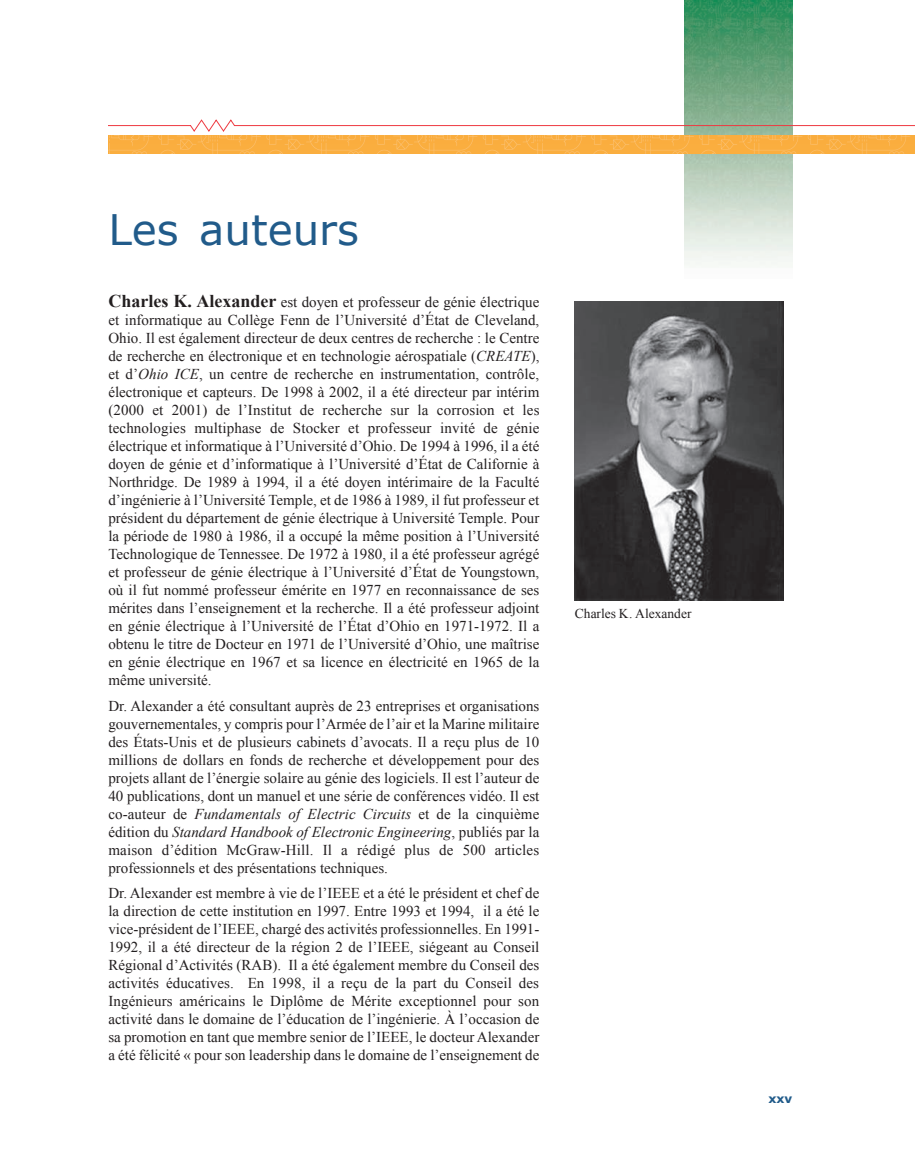
<style>
.page{position:relative;width:915px;height:1171px;background:#fff}
.page>*{position:absolute;margin:0;border:0;box-sizing:border-box;transform-origin:0 0}
.t1{font:42px "Verdana";color:#215b8a}
.t2{font:15px/18px "Times New Roman";color:#231f20;text-align:justify}
.t3{font:13.5px "Times New Roman";color:#231f20}
.t4{font:700 12px "Verdana";color:#215b8a}
.s1{font-weight:700;font-size:18px}
.s2{font-style:italic}
</style>
<div class="page">
<img style="left:685px;top:0;width:108px;height:265px">
<svg style="left:108px;top:120px;width:807px;height:11px"></svg>
<img style="left:108px;top:136px;width:807px;height:18px">
<img style="left:575px;top:301px;width:208px;height:299px">
<h1 class="t1" style="left:108px;top:201px;width:252px">Les auteurs</h1>
<p class="t2" style="left:108px;top:292px;width:433px"><span class="s1">Charles K. Alexander</span> est doyen et professeur de génie électrique et informatique au Collège Fenn de l’Université d’État de Cleveland, Ohio. Il est également directeur de deux centres de recherche : le Centre de recherche en électronique et en technologie aérospatiale (<span class="s2">CREATE</span>), et d’<span class="s2">Ohio ICE</span>, un centre de recherche en instrumentation, contrôle, électronique et capteurs. De 1998 à 2002, il a été directeur par intérim (2000 et 2001) de l’Institut de recherche sur la corrosion et les technologies multiphase de Stocker et professeur invité de génie électrique et informatique à l’Université d’Ohio. De 1994 à 1996, il a été doyen de génie et d’informatique à l’Université d’État de Californie à Northridge. De 1989 à 1994, il a été doyen intérimaire de la Faculté d’ingénierie à l’Université Temple, et de 1986 à 1989, il fut professeur et président du département de génie électrique à Université Temple. Pour la période de 1980 à 1986, il a occupé la même position à l’Université Technologique de Tennessee. De 1972 à 1980, il a été professeur agrégé et professeur de génie électrique à l’Université d’État de Youngstown, où il fut nommé professeur émérite en 1977 en reconnaissance de ses mérites dans l’enseignement et la recherche. Il a été professeur adjoint en génie électrique à l’Université de l’État d’Ohio en 1971-1972. Il a obtenu le titre de Docteur en 1971 de l’Université d’Ohio, une maîtrise en génie électrique en 1967 et sa licence en électricité en 1965 de la même université.</p>
<p class="t2" style="left:108px;top:696px;width:433px">Dr. Alexander a été consultant auprès de 23 entreprises et organisations gouvernementales, y compris pour l’Armée de l’air et la Marine militaire des États-Unis et de plusieurs cabinets d’avocats. Il a reçu plus de 10 millions de dollars en fonds de recherche et développement pour des projets allant de l’énergie solaire au génie des logiciels. Il est l’auteur de 40 publications, dont un manuel et une série de conférences vidéo. Il est co-auteur de <span class="s2">Fundamentals of Electric Circuits</span> et de la cinquième édition du <span class="s2">Standard Handbook of Electronic Engineering</span>, publiés par la maison d’édition McGraw-Hill. Il a rédigé plus de 500 articles professionnels et des présentations techniques.</p>
<p class="t2" style="left:108px;top:883px;width:433px">Dr. Alexander est membre à vie de l’IEEE et a été le président et chef de la direction de cette institution en 1997. Entre 1993 et 1994, il a été le vice-président de l’IEEE, chargé des activités professionnelles. En 1991- 1992, il a été directeur de la région 2 de l’IEEE, siégeant au Conseil Régional d’Activités (RAB). Il a été également membre du Conseil des activités éducatives. En 1998, il a reçu de la part du Conseil des Ingénieurs américains le Diplôme de Mérite exceptionnel pour son activité dans le domaine de l’éducation de l’ingénierie. À l’occasion de sa promotion en tant que membre senior de l’IEEE, le docteur Alexander a été félicité « pour son leadership dans le domaine de l’enseignement de</p>
<p class="t3" style="left:575px;top:604px;width:118px">Charles K. Alexander</p>
<p class="t4" style="left:769px;top:1089px;width:25px">xxv</p>
</div>
